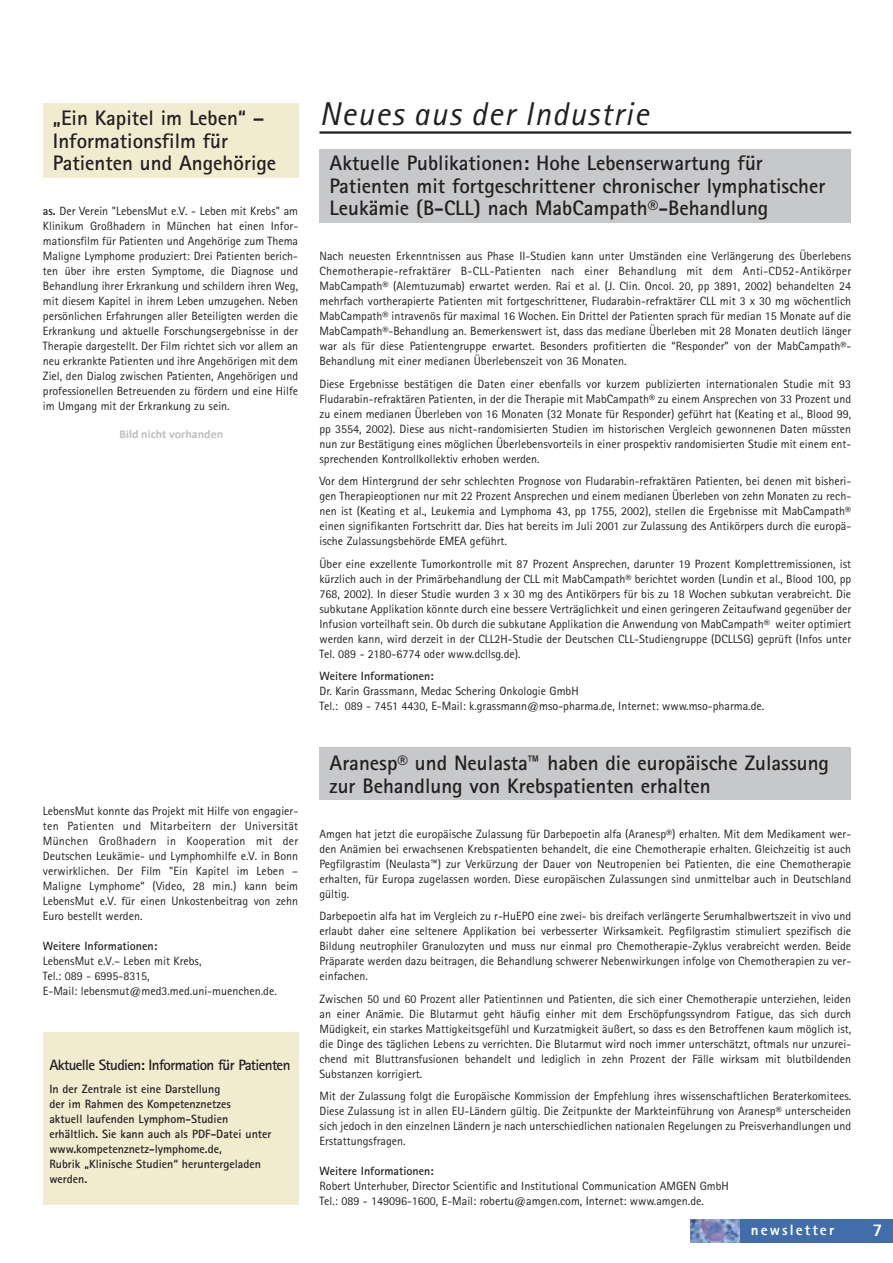
<style>
.page{position:relative;width:893px;height:1263px;background:#fff}
.page>*{position:absolute;margin:0;border:0;box-sizing:border-box;transform-origin:0 0}
.t1{font:italic 33px "Rotis Sans Serif";letter-spacing:.04em;color:#231f20}
.t2{font:700 21px/22.5px "Rotis Sans Serif";color:#231f20}
.t3{font:800 18px "Rotis Sans Serif";color:#fff}
.t4{font:700 15px "Rotis Sans Serif";letter-spacing:-.045em;color:#231f20}
.t5{font:800 15px "Rotis Sans Serif";letter-spacing:.14em;color:#fff}
.t6{font:12px/15px "Rotis Sans Serif";color:#231f20;text-align:justify}
.t7{font:700 12px/15px "Rotis Sans Serif";color:#231f20}
.t8{font:700 12px "Calibri";color:#bfbfbf}
.s1{font-weight:700}
</style>
<div class="page">
<div style="left:690px;top:1219px;width:202px;height:24px;background:#426dab"></div>
<img style="left:690px;top:1219px;width:49px;height:24px">
<div style="left:43px;top:103px;width:255px;height:75px;background:#f1ebd0"></div>
<hr style="left:319px;top:131px;width:532px;height:3px;background:#231f20">
<div style="left:319px;top:149px;width:532px;height:74px;background:#c7c8ca"></div>
<div style="left:319px;top:748px;width:532px;height:52px;background:#c7c8ca"></div>
<div style="left:43px;top:1033px;width:255px;height:172px;background:#f1ebd0"></div>
<h2 class="t2" style="left:53px;top:109px;width:225px">„Ein Kapitel im Leben“ –<br>Informationsfilm für<br>Patienten und Angehörige</h2>
<h1 class="t1" style="left:319px;top:102px;width:331px">Neues aus der Industrie</h1>
<h2 class="t2" style="left:329px;top:154px;width:497px">Aktuelle Publikationen: Hohe Lebenserwartung für<br>Patienten mit fortgeschrittener chronischer lymphatischer</h2>
<p class="t6" style="left:43px;top:205px;width:257px"><span class="s1">as.</span> Der Verein "LebensMut e.V. - Leben mit Krebs" am</p>
<h2 class="t2" style="left:329px;top:199px;width:440px">Leukämie (B-CLL) nach MabCampath®-Behandlung</h2>
<p class="t6" style="left:43px;top:220px;width:257px">Klinikum Großhadern in München hat einen Infor&shy;mationsfilm für Patienten und Angehörige zum Thema Maligne Lymphome produziert: Drei Patienten berich&shy;ten über ihre ersten Symptome, die Diagnose und Behandlung ihrer Erkrankung und schildern ihren Weg, mit diesem Kapitel in ihrem Leben umzugehen. Neben persönlichen Erfahrungen aller Beteiligten werden die Erkrankung und aktuelle Forschungsergebnisse in der Therapie dargestellt. Der Film richtet sich vor allem an neu erkrankte Patienten und ihre Angehörigen mit dem Ziel, den Dialog zwischen Patienten, Angehörigen und professionellen Betreuenden zu fördern und eine Hilfe im Umgang mit der Erkrankung zu sein.</p>
<p class="t6" style="left:319px;top:250px;width:533px">Nach neuesten Erkenntnissen aus Phase II-Studien kann unter Umständen eine Verlängerung des Überlebens Chemotherapie-refraktärer B-CLL-Patienten nach einer Behandlung mit dem Anti-CD52-Antikörper MabCampath® (Alemtuzumab) erwartet werden. Rai et al. (J. Clin. Oncol. 20, pp 3891, 2002) behandelten 24 mehrfach vortherapierte Patienten mit fortgeschrittener, Fludarabin-refraktärer CLL mit 3 x 30 mg wöchentlich MabCampath® intravenös für maximal 16 Wochen. Ein Drittel der Patienten sprach für median 15 Monate auf die MabCampath®-Behandlung an. Bemerkenswert ist, dass das mediane Überleben mit 28 Monaten deutlich länger war als für diese Patientengruppe erwartet. Besonders profitierten die “Responder” von der MabCampath®- Behandlung mit einer medianen Überlebenszeit von 36 Monaten.</p>
<p class="t6" style="left:319px;top:377px;width:533px">Diese Ergebnisse bestätigen die Daten einer ebenfalls vor kurzem publizierten internationalen Studie mit 93<br>Fludarabin-refraktären Patienten, in der die Therapie mit MabCampath® zu einem Ansprechen von 33 Prozent und zu einem medianen Überleben von 16 Monaten (32 Monate für Responder) geführt hat (Keating et al., Blood 99, pp 3554, 2002). Diese aus nicht-randomisierten Studien im historischen Vergleich gewonnenen Daten müssten nun zur Bestätigung eines möglichen Überlebensvorteils in einer prospektiv randomisierten Studie mit einem ent&shy;sprechenden Kontrollkollektiv erhoben werden.</p>
<p class="t6" style="left:319px;top:475px;width:533px">Vor dem Hintergrund der sehr schlechten Prognose von Fludarabin-refraktären Patienten, bei denen mit bisheri&shy;gen Therapieoptionen nur mit 22 Prozent Ansprechen und einem medianen Überleben von zehn Monaten zu rech&shy;nen ist (Keating et al., Leukemia and Lymphoma 43, pp 1755, 2002), stellen die Ergebnisse mit MabCampath® einen signifikanten Fortschritt dar. Dies hat bereits im Juli 2001 zur Zulassung des Antikörpers durch die europä&shy;ische Zulassungsbehörde EMEA geführt.</p>
<p class="t6" style="left:319px;top:557px;width:533px">Über eine exzellente Tumorkontrolle mit 87 Prozent Ansprechen, darunter 19 Prozent Komplettremissionen, ist kürzlich auch in der Primärbehandlung der CLL mit MabCampath® berichtet worden (Lundin et al., Blood 100, pp 768, 2002). In dieser Studie wurden 3 x 30 mg des Antikörpers für bis zu 18 Wochen subkutan verabreicht. Die subkutane Applikation könnte durch eine bessere Verträglichkeit und einen geringeren Zeitaufwand gegenüber der Infusion vorteilhaft sein. Ob durch die subkutane Applikation die Anwendung von MabCampath® weiter optimiert werden kann, wird derzeit in der CLL2H-Studie der Deutschen CLL-Studiengruppe (DCLLSG) geprüft (Infos unter Tel. 089 - 2180-6774 oder www.dcllsg.de).</p>
<p class="t7" style="left:319px;top:670px;width:116px">Weitere Informationen:</p>
<p class="t6" style="left:319px;top:685px;width:446px">Dr. Karin Grassmann, Medac Schering Onkologie GmbH<br>Tel.: 089 - 7451 4430, E-Mail: k.grassmann@mso-pharma.de, Internet: www.mso-pharma.de.</p>
<p class="t8" style="left:119px;top:427px;width:105px">Bild nicht vorhanden</p>
<p class="t6" style="left:43px;top:805px;width:257px">LebensMut konnte das Projekt mit Hilfe von engagier&shy;ten Patienten und Mitarbeitern der Universität München Großhadern in Kooperation mit der Deutschen Leukämie- und Lymphomhilfe e.V. in Bonn verwirklichen. Der Film "Ein Kapitel im Leben – Maligne Lymphome“ (Video, 28 min.) kann beim LebensMut e.V. für einen Unkostenbeitrag von zehn Euro bestellt werden.</p>
<p class="t7" style="left:43px;top:940px;width:116px">Weitere Informationen:</p>
<p class="t6" style="left:43px;top:955px;width:235px;text-align:left">LebensMut e.V.– Leben mit Krebs,<br>Tel.: 089 - 6995-8315,<br>E-Mail: lebensmut@med3.med.uni-muenchen.de.</p>
<p class="t4" style="left:49px;top:1060px;width:242px">Aktuelle Studien: Information für Patienten</p>
<p class="t7" style="left:49px;top:1082px;width:224px">In der Zentrale ist eine Darstellung<br>der im Rahmen des Kompetenznetzes<br>aktuell laufenden Lymphom-Studien erhältlich. Sie kann auch als PDF-Datei unter www.kompetenznetz-lymphome.de,<br>Rubrik „Klinische Studien“ heruntergeladen werden.</p>
<h2 class="t2" style="left:329px;top:754px;width:501px">Aranesp® und Neulasta™ haben die europäische Zulassung zur Behandlung von Krebspatienten erhalten</h2>
<p class="t6" style="left:319px;top:827px;width:533px">Amgen hat jetzt die europäische Zulassung für Darbepoetin alfa (Aranesp®) erhalten. Mit dem Medikament wer&shy;den Anämien bei erwachsenen Krebspatienten behandelt, die eine Chemotherapie erhalten. Gleichzeitig ist auch Pegfilgrastim (Neulasta™) zur Verkürzung der Dauer von Neutropenien bei Patienten, die eine Chemotherapie erhalten, für Europa zugelassen worden. Diese europäischen Zulassungen sind unmittelbar auch in Deutschland gültig.</p>
<p class="t6" style="left:319px;top:910px;width:533px">Darbepoetin alfa hat im Vergleich zu r-HuEPO eine zwei- bis dreifach verlängerte Serumhalbwertszeit in vivo und erlaubt daher eine seltenere Applikation bei verbesserter Wirksamkeit. Pegfilgrastim stimuliert spezifisch die Bildung neutrophiler Granulozyten und muss nur einmal pro Chemotherapie-Zyklus verabreicht werden. Beide Präparate werden dazu beitragen, die Behandlung schwerer Nebenwirkungen infolge von Chemotherapien zu ver&shy;einfachen.</p>
<p class="t6" style="left:319px;top:992px;width:533px">Zwischen 50 und 60 Prozent aller Patientinnen und Patienten, die sich einer Chemotherapie unterziehen, leiden an einer Anämie. Die Blutarmut geht häufig einher mit dem Erschöpfungssyndrom Fatigue, das sich durch Müdigkeit, ein starkes Mattigkeitsgefühl und Kurzatmigkeit äußert, so dass es den Betroffenen kaum möglich ist, die Dinge des täglichen Lebens zu verrichten. Die Blutarmut wird noch immer unterschätzt, oftmals nur unzurei&shy;chend mit Bluttransfusionen behandelt und lediglich in zehn Prozent der Fälle wirksam mit blutbildenden Substanzen korrigiert.</p>
<p class="t6" style="left:319px;top:1090px;width:533px">Mit der Zulassung folgt die Europäische Kommission der Empfehlung ihres wissenschaftlichen Beraterkomitees.<br>Diese Zulassung ist in allen EU-Ländern gültig. Die Zeitpunkte der Markteinführung von Aranesp® unterscheiden sich jedoch in den einzelnen Ländern je nach unterschiedlichen nationalen Regelungen zu Preisverhandlungen und Erstattungsfragen.</p>
<p class="t7" style="left:319px;top:1165px;width:116px">Weitere Informationen:</p>
<p class="t6" style="left:319px;top:1180px;width:411px">Robert Unterhuber, Director Scientific and Institutional Communication AMGEN GmbH<br>Tel.: 089 - 149096-1600, E-Mail: robertu@amgen.com, Internet: www.amgen.de.</p>
<p class="t5" style="left:750px;top:1225px;width:85px">newsletter</p>
<h3 class="t3" style="left:872px;top:1223px;width:12px">7</h3>
</div>
